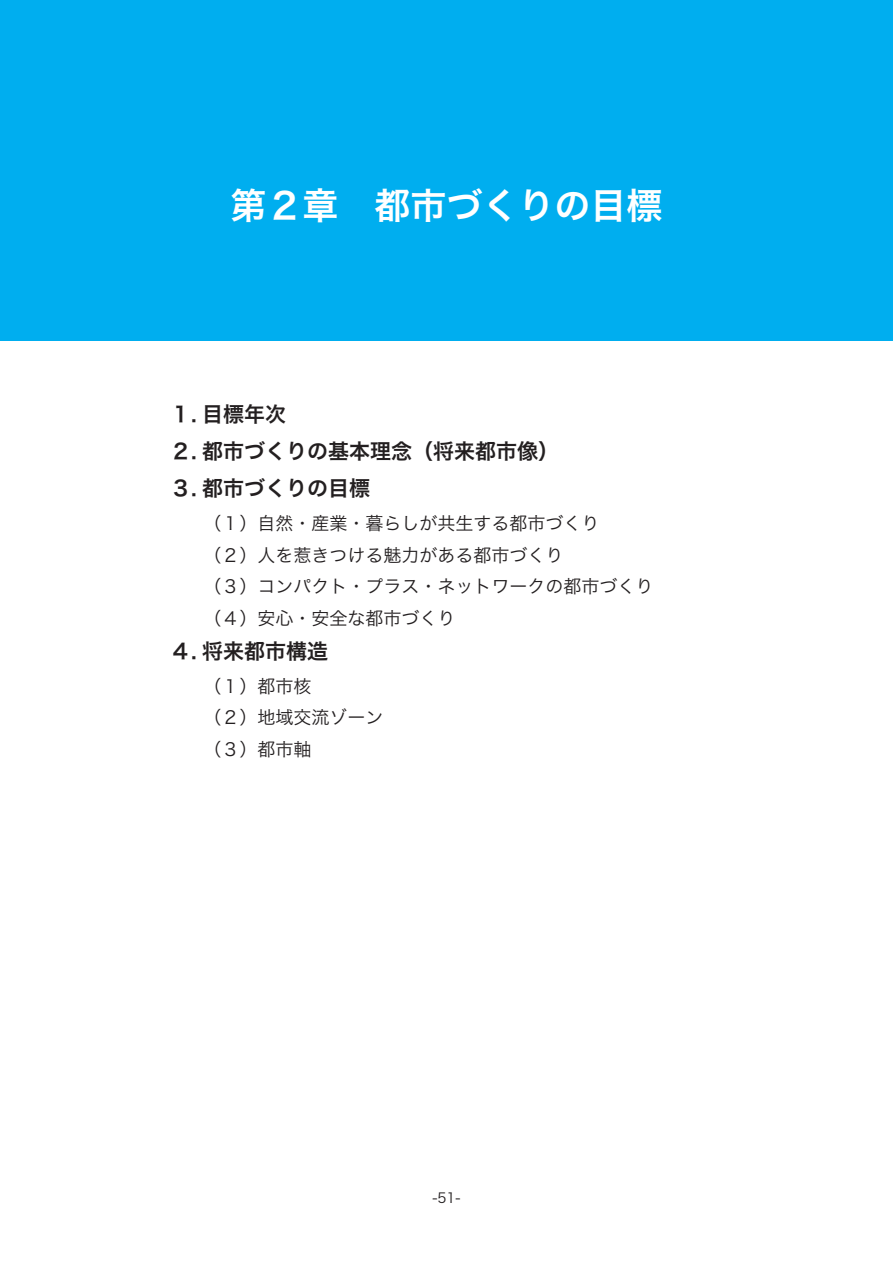
<style>
.page{position:relative;width:893px;height:1263px;background:#fff}
.page>*{position:absolute;margin:0;border:0;box-sizing:border-box;transform-origin:0 0}
.章タイトル{font:36px "Hira Kaku Pro W6";color:#fff}
.項タイトル{font:21px "Hira Kaku Pro W6";color:#231f20}
.小タイトル{font:18px "Hira Kaku Pro W3";color:#231f20}
.t1{font:13.8px "Hira Kaku Pro W3";color:#231f20}
</style>
<div class="page">
<div style="left:0;top:0;width:893px;height:340px;background:#00aeef"></div>
<p class="章タイトル" style="left:230px;top:173px;width:434px">第２章　都市づくりの目標</p>
<p class="項タイトル" style="left:170px;top:396px;width:117px">１. 目標年次</p>
<p class="項タイトル" style="left:170px;top:432px;width:390px">２. 都市づくりの基本理念（将来都市像）</p>
<p class="項タイトル" style="left:170px;top:469px;width:201px">３. 都市づくりの目標</p>
<p class="小タイトル" style="left:204px;top:507px;width:397px">（１）自然・産業・暮らしが共生する都市づくり</p>
<p class="小タイトル" style="left:204px;top:539px;width:361px">（２）人を惹きつける魅力がある都市づくり</p>
<p class="小タイトル" style="left:204px;top:570px;width:451px">（３）コンパクト・プラス・ネットワークの都市づくり</p>
<p class="小タイトル" style="left:204px;top:602px;width:253px">（４）安心・安全な都市づくり</p>
<p class="項タイトル" style="left:170px;top:632px;width:159px">４. 将来都市構造</p>
<p class="小タイトル" style="left:204px;top:670px;width:109px">（１）都市核</p>
<p class="小タイトル" style="left:204px;top:701px;width:181px">（２）地域交流ゾーン</p>
<p class="小タイトル" style="left:204px;top:733px;width:109px">（３）都市軸</p>
<p class="t1" style="left:432px;top:1185px;width:30px">-51-</p>
</div>
